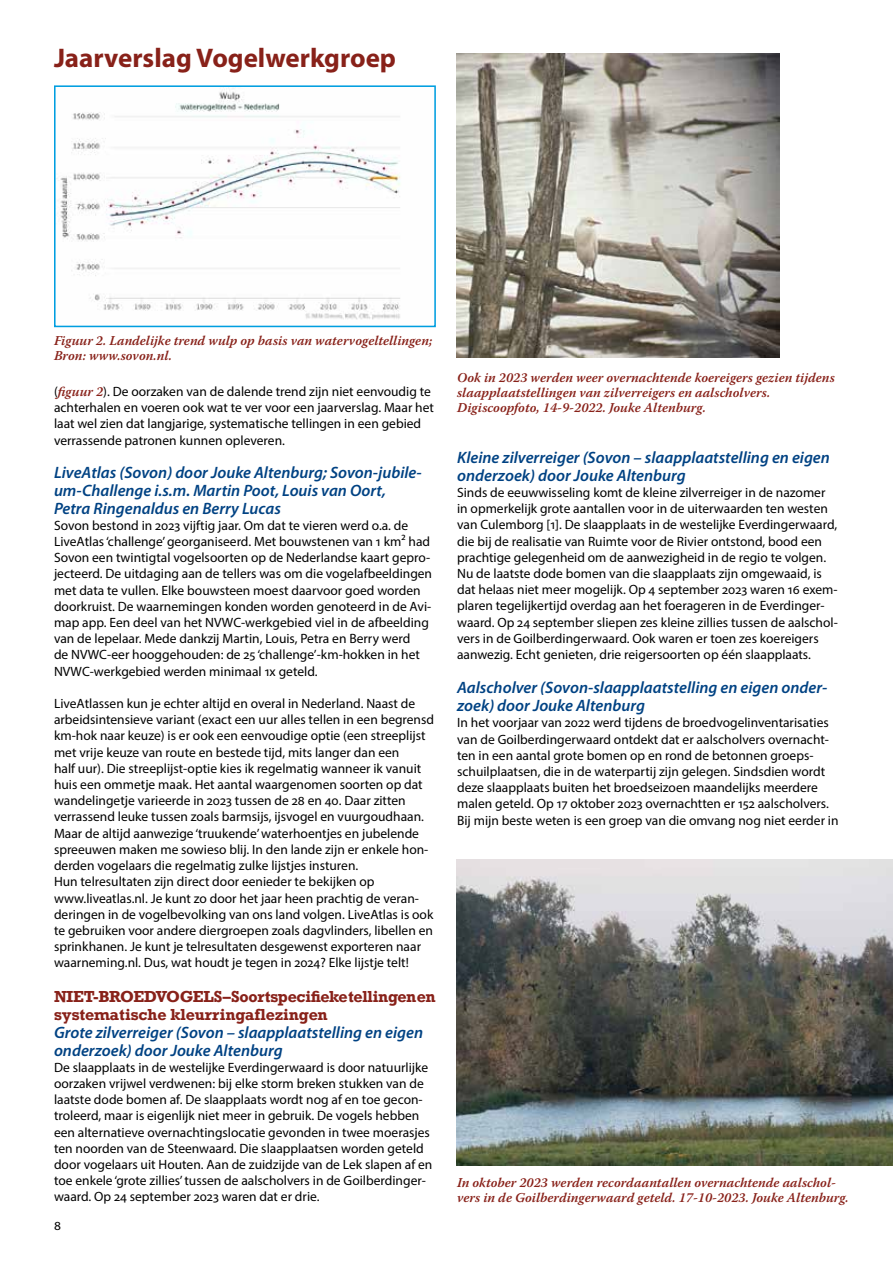
<style>
.page{position:relative;width:893px;height:1263px;background:#fff}
.page>*{position:absolute;margin:0;border:0;box-sizing:border-box;transform-origin:0 0}
.t1{font:700 27px "Myriad Pro";color:#882119}
.t2{font:italic 600 16.5px/18px "Myriad Pro";color:#004283}
.t3{font:700 15px/18px "Rockwell";letter-spacing:-.015em;color:#882119}
.t4{font:13.5px/16.2px "Myriad Pro";color:#000}
.t5{font:italic 600 13.5px/15px "Warnock Pro";color:#882119}
.s1{font-family:"Warnock Pro";font-weight:600;font-style:italic;color:#882119}
</style>
<div class="page">
<img style="left:456px;top:860px;width:437px;height:305px">
<img style="left:456px;top:53px;width:323px;height:305px">
<img style="left:57px;top:88px;width:343px;height:232px">
<div style="left:54px;top:85px;width:382px;height:242px;border:2px solid #009ee0"></div>
<h1 class="t1" style="left:54px;top:43px;width:344px">Jaarverslag Vogelwerkgroep</h1>
<p class="t5" style="left:54px;top:333px;width:380px">Figuur 2. Landelijke trend wulp op basis van watervogeltellingen;<br>Bron: www.sovon.nl.</p>
<p class="t4" style="left:54px;top:383px;width:381px">(<span class="s1">figuur 2</span>). De oorzaken van de dalende trend zijn niet eenvoudig te achterhalen en voeren ook wat te ver voor een jaarverslag. Maar het laat wel zien dat langjarige, systematische tellingen in een gebied verrassende patronen kunnen opleveren.</p>
<p class="t2" style="left:54px;top:463px;width:369px">LiveAtlas (Sovon) door Jouke Altenburg; Sovon-jubile&shy;um-Challenge i.s.m. Martin Poot, Louis van Oort,<br>Petra Ringenaldus en Berry Lucas</p>
<p class="t4" style="left:54px;top:517px;width:380px">Sovon bestond in 2023 vijftig jaar. Om dat te vieren werd o.a. de LiveAtlas ‘challenge’ georganiseerd. Met bouwstenen van 1 km2 had Sovon een twintigtal vogelsoorten op de Nederlandse kaart gepro&shy;jecteerd. De uitdaging aan de tellers was om die vogelafbeeldingen met data te vullen. Elke bouwsteen moest daarvoor goed worden doorkruist. De waarnemingen konden worden genoteerd in de Avi&shy;map app. Een deel van het NVWC-werkgebied viel in de afbeelding van de lepelaar. Mede dankzij Martin, Louis, Petra en Berry werd<br>de NVWC-eer hooggehouden: de 25 ‘challenge’-km-hokken in het NVWC-werkgebied werden minimaal 1x geteld.</p>
<p class="t4" style="left:54px;top:695px;width:382px">LiveAtlassen kun je echter altijd en overal in Nederland. Naast de arbeidsintensieve variant (exact een uur alles tellen in een begrensd km-hok naar keuze) is er ook een eenvoudige optie (een streeplijst met vrije keuze van route en bestede tijd, mits langer dan een<br>half uur). Die streeplijst-optie kies ik regelmatig wanneer ik vanuit huis een ommetje maak. Het aantal waargenomen soorten op dat wandelingetje varieerde in 2023 tussen de 28 en 40. Daar zitten verrassend leuke tussen zoals barmsijs, ijsvogel en vuurgoudhaan.<br>Maar de altijd aanwezige ‘truukende’ waterhoentjes en jubelende spreeuwen maken me sowieso blij. In den lande zijn er enkele hon&shy;derden vogelaars die regelmatig zulke lijstjes insturen.<br>Hun telresultaten zijn direct door eenieder te bekijken op www.liveatlas.nl. Je kunt zo door het jaar heen prachtig de veran&shy;deringen in de vogelbevolking van ons land volgen. LiveAtlas is ook te gebruiken voor andere diergroepen zoals dagvlinders, libellen en sprinkhanen. Je kunt je telresultaten desgewenst exporteren naar waarneming.nl. Dus, wat houdt je tegen in 2024? Elke lijstje telt!</p>
<p class="t3" style="left:54px;top:987px;width:383px">NIET-BROEDVOGELS – Soortspecifieke tellingen en systematische kleurringaflezingen</p>
<p class="t2" style="left:54px;top:1023px;width:371px">Grote zilverreiger (Sovon – slaapplaatstelling en eigen onderzoek) door Jouke Altenburg</p>
<p class="t4" style="left:54px;top:1059px;width:380px">De slaapplaats in de westelijke Everdingerwaard is door natuurlijke oorzaken vrijwel verdwenen: bij elke storm breken stukken van de laatste dode bomen af. De slaapplaats wordt nog af en toe gecon&shy;troleerd, maar is eigenlijk niet meer in gebruik. De vogels hebben een alternatieve overnachtingslocatie gevonden in twee moerasjes ten noorden van de Steenwaard. Die slaapplaatsen worden geteld door vogelaars uit Houten. Aan de zuidzijde van de Lek slapen af en toe enkele ‘grote zillies’ tussen de aalscholvers in de Goilberdinger&shy;waard. Op 24 september 2023 waren dat er drie.</p>
<p class="t4" style="left:54px;top:1217px;width:8px">8</p>
<p class="t5" style="left:457px;top:369px;width:379px">Ook in 2023 werden weer overnachtende koereigers gezien tijdens slaapplaatstellingen van zilverreigers en aalscholvers.<br>Digiscoopfoto, 14-9-2022. Jouke Altenburg.</p>
<p class="t2" style="left:457px;top:448px;width:374px">Kleine zilverreiger (Sovon – slaapplaatstelling en eigen onderzoek) door Jouke Altenburg</p>
<p class="t4" style="left:457px;top:484px;width:382px">Sinds de eeuwwisseling komt de kleine zilverreiger in de nazomer in opmerkelijk grote aantallen voor in de uiterwaarden ten westen van Culemborg [1]. De slaapplaats in de westelijke Everdingerwaard, die bij de realisatie van Ruimte voor de Rivier ontstond, bood een prachtige gelegenheid om de aanwezigheid in de regio te volgen.<br>Nu de laatste dode bomen van die slaapplaats zijn omgewaaid, is dat helaas niet meer mogelijk. Op 4 september 2023 waren 16 exem&shy;plaren tegelijkertijd overdag aan het foerageren in de Everdinger&shy;waard. Op 24 september sliepen zes kleine zillies tussen de aalschol&shy;vers in de Goilberdingerwaard. Ook waren er toen zes koereigers aanwezig. Echt genieten, drie reigersoorten op één slaapplaats.</p>
<p class="t2" style="left:457px;top:679px;width:372px">Aalscholver (Sovon-slaapplaatstelling en eigen onder&shy;zoek) door Jouke Altenburg</p>
<p class="t4" style="left:457px;top:714px;width:383px">In het voorjaar van 2022 werd tijdens de broedvogelinventarisaties van de Goilberdingerwaard ontdekt dat er aalscholvers overnacht&shy;ten in een aantal grote bomen op en rond de betonnen groeps&shy;schuilplaatsen, die in de waterpartij zijn gelegen. Sindsdien wordt deze slaapplaats buiten het broedseizoen maandelijks meerdere malen geteld. Op 17 oktober 2023 overnachtten er 152 aalscholvers.<br>Bij mijn beste weten is een groep van die omvang nog niet eerder in</p>
<p class="t5" style="left:457px;top:1175px;width:393px">In oktober 2023 werden recordaantallen overnachtende aalschol&shy;vers in de Goilberdingerwaard geteld. 17-10-2023. Jouke Altenburg.</p>
</div>
